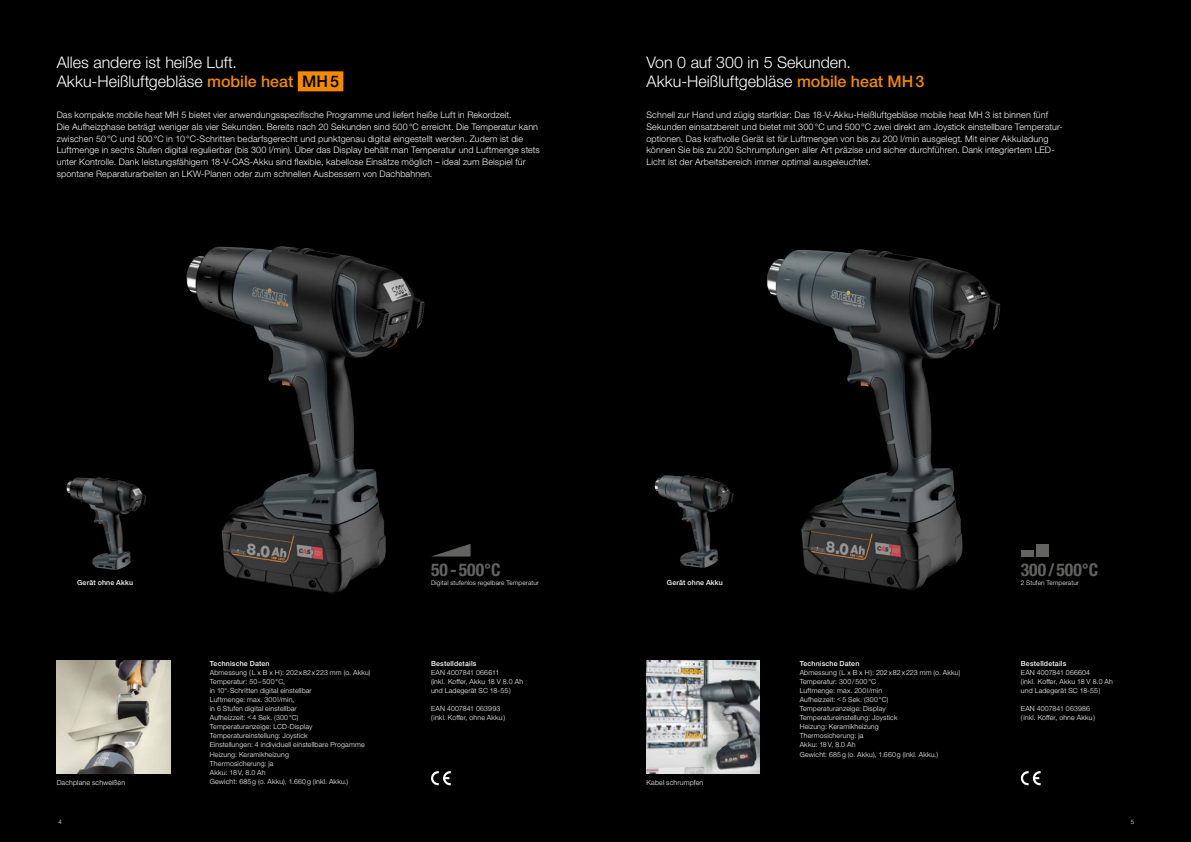
<style>
.page{position:relative;width:1191px;height:842px;background:#000}
.page>*{position:absolute;margin:0;border:0;box-sizing:border-box;transform-origin:0 0}
.t1{font:700 condensed 17.6px "Helvetica Neue LTW1 G";color:#636362}
.t2{font:300 16px/19.2px "Helvetica Neue LTW1 G";color:#fff}
.t3{font:300 9px/11.7px "Helvetica Neue LTW1 G";letter-spacing:.015em;color:#fff}
.t4{font:300 7px/9.1px "Helvetica Neue LTW1 G";letter-spacing:.02em;color:#fff}
.t5{font:500 7px "Helvetica Neue LTW1 G";letter-spacing:.02em;color:#fff}
.t6{font:300 6.4px "Helvetica Neue LTW1 G";letter-spacing:.02em;color:#fff}
.t7{font:300 6px "Helvetica Neue LTW1 G";color:#fff}
.s1{font-weight:500;color:#f18a00}
.s2{font-weight:500;color:#000}
</style>
<div class="page">
<svg style="left:431px;top:771px;width:20px;height:15px"></svg>
<svg style="left:1020px;top:771px;width:20px;height:15px"></svg>
<svg style="left:433px;top:544px;width:37px;height:12px"></svg>
<div style="left:1020px;top:550px;width:13px;height:6px;background:#636362"></div>
<div style="left:1036px;top:544px;width:13px;height:12px;background:#636362"></div>
<img style="left:186px;top:246px;width:239px;height:348px">
<img style="left:766px;top:249px;width:234px;height:341px">
<img style="left:66px;top:477px;width:80px;height:93px">
<img style="left:654px;top:475px;width:80px;height:93px">
<img style="left:57px;top:660px;width:113px;height:114px">
<img style="left:646px;top:660px;width:114px;height:114px">
<div style="left:298px;top:71px;width:45px;height:20px;background:#f18a00"></div>
<h2 class="t2" style="left:57px;top:53px;width:284px">Alles andere ist heiße Luft.<br>Akku-Heißluftgebläse <span class="s1">mobile heat</span> <span class="s2">MH5</span></h2>
<p class="t3" style="left:57px;top:109px;width:485px">Das kompakte mobile heat MH 5 bietet vier anwendungsspezifische Programme und liefert heiße Luft in Rekordzeit.<br>Die Aufheizphase beträgt weniger als vier Sekunden. Bereits nach 20 Sekunden sind 500°C erreicht. Die Temperatur kann zwischen 50°C und 500°C in 10°C-Schritten bedarfsgerecht und punktgenau digital eingestellt werden. Zudem ist die Luftmenge in sechs Stufen digital regulierbar (bis 300 l/min). Über das Display behält man Temperatur und Luftmenge stets unter Kontrolle. Dank leistungsfähigem 18-V-CAS-Akku sind flexible, kabellose Einsätze möglich – ideal zum Beispiel für spontane Reparaturarbeiten an LKW-Planen oder zum schnellen Ausbessern von Dachbahnen.</p>
<h2 class="t2" style="left:646px;top:53px;width:279px">Von 0 auf 300 in 5 Sekunden.<br>Akku-Heißluftgebläse <span class="s1">mobile heat MH3</span></h2>
<p class="t3" style="left:646px;top:109px;width:418px">Schnell zur Hand und zügig startklar: Das 18-V-Akku-Heißluftgebläse mobile heat MH 3 ist binnen fünf Sekunden einsatzbereit und bietet mit 300°C und 500°C zwei direkt am Joystick einstellbare Temperatur&shy;optionen. Das kraftvolle Gerät ist für Luftmengen von bis zu 200 l/min ausgelegt. Mit einer Akkuladung können Sie bis zu 200 Schrumpfungen aller Art präzise und sicher durchführen. Dank integriertem LED-Licht ist der Arbeitsbereich immer optimal ausgeleuchtet.</p>
<h1 class="t1" style="left:431px;top:559px;width:71px">50 - 500°C</h1>
<h1 class="t1" style="left:1020px;top:559px;width:79px">300 / 500°C</h1>
<p class="t5" style="left:77px;top:578px;width:57px">Gerät ohne Akku</p>
<p class="t5" style="left:667px;top:578px;width:57px">Gerät ohne Akku</p>
<p class="t6" style="left:431px;top:579px;width:109px">Digital stufenlos regelbare Temperatur</p>
<p class="t6" style="left:1020px;top:579px;width:60px">2 Stufen Temperatur</p>
<p class="t5" style="left:210px;top:659px;width:61px">Technische Daten</p>
<p class="t4" style="left:210px;top:668px;width:162px">Abmessung (L x B x H): 202x82x223 mm (o. Akku)<br>Temperatur: 50–500°C,<br>in 10°-Schritten digital einstellbar<br>Luftmenge: max. 300l/min,<br>in 6 Stufen digital einstellbar<br>Aufheizzeit: &lt;4 Sek. (300°C)<br>Temperaturanzeige: LCD-Display<br>Temperatureinstellung: Joystick<br>Einstellungen: 4 individuell einstellbare Progamme<br>Heizung: Keramikheizung<br>Thermosicherung: ja<br>Akku: 18V, 8.0 Ah<br>Gewicht: 685g (o. Akku), 1.660g (inkl. Akku.)</p>
<p class="t5" style="left:431px;top:659px;width:47px">Bestelldetails</p>
<p class="t4" style="left:431px;top:668px;width:94px">EAN 4007841 066611<br>(inkl. Koffer, Akku 18 V 8.0 Ah und Ladegerät SC 18-55)</p>
<p class="t4" style="left:431px;top:704px;width:76px">EAN 4007841 063993 (inkl. Koffer, ohne Akku)</p>
<p class="t4" style="left:57px;top:777px;width:70px">Dachplane schweißen</p>
<p class="t4" style="left:646px;top:777px;width:58px">Kabel schrumpfen</p>
<p class="t5" style="left:799px;top:659px;width:61px">Technische Daten</p>
<p class="t4" style="left:799px;top:668px;width:162px">Abmessung (L x B x H): 202x82x223 mm (o. Akku)<br>Temperatur: 300/500°C<br>Luftmenge: max. 200l/min<br>Aufheizzeit: &lt;5 Sek. (300°C)<br>Temperaturanzeige: Display<br>Temperatureinstellung: Joystick<br>Heizung: Keramikheizung<br>Thermosicherung: ja<br>Akku: 18V, 8.0 Ah<br>Gewicht: 685g (o. Akku), 1.660g (inkl. Akku.)</p>
<p class="t5" style="left:1020px;top:659px;width:47px">Bestelldetails</p>
<p class="t4" style="left:1020px;top:668px;width:94px">EAN 4007841 066604<br>(inkl. Koffer, Akku 18 V 8.0 Ah und Ladegerät SC 18-55)</p>
<p class="t4" style="left:1020px;top:704px;width:76px">EAN 4007841 063986 (inkl. Koffer, ohne Akku)</p>
<p class="t7" style="left:58px;top:819px;width:5px">4</p>
<p class="t7" style="left:1131px;top:819px;width:5px">5</p>
</div>
